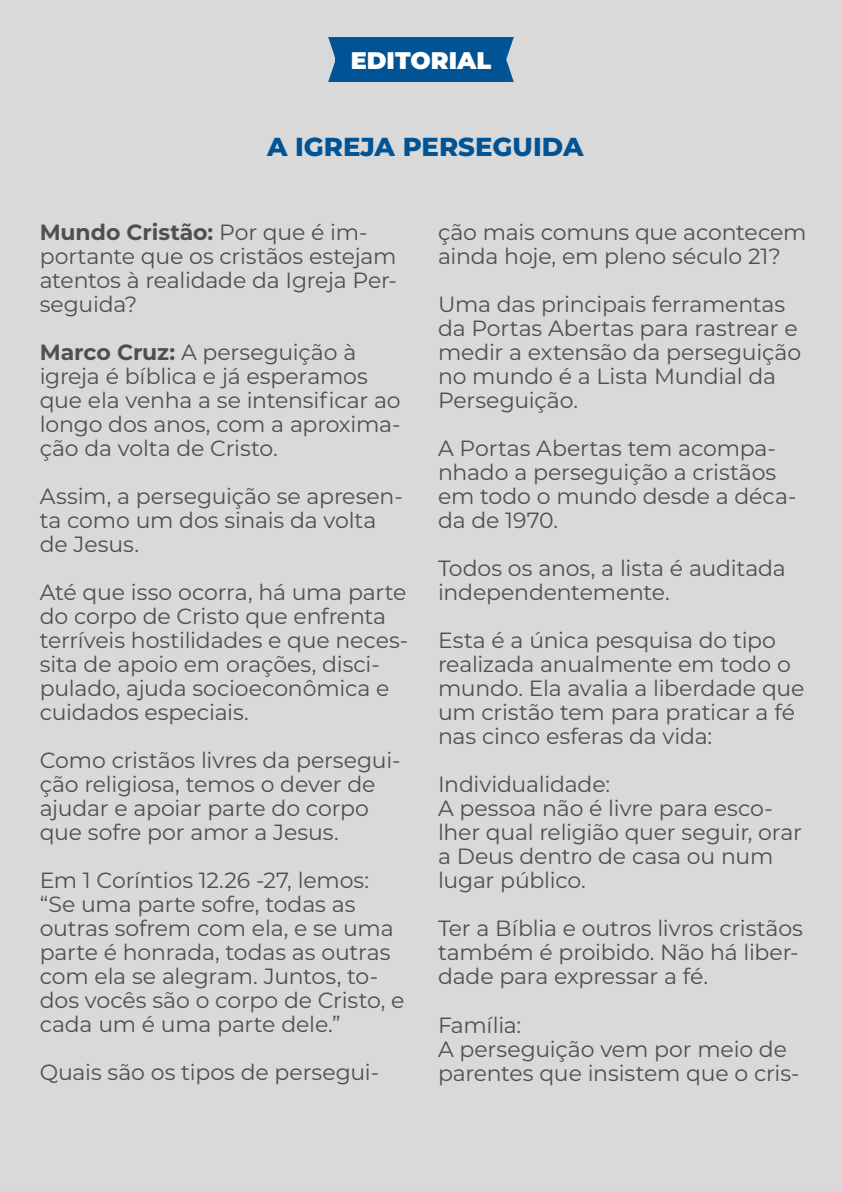
<style>
.page{position:relative;width:842px;height:1191px;background:#d9d9d9}
.page>*{position:absolute;margin:0;border:0;box-sizing:border-box;transform-origin:0 0}
.t1{font:800 26px "Montserrat";color:#005495}
.t2{font:900 24px "Montserrat";color:#fff}
.t3{font:22px/24px "Montserrat";letter-spacing:-.01em;color:#4f4e50}
.s1{font-weight:700}
</style>
<div class="page">
<div style="left:336px;top:37px;width:170px;height:45px;background:#005495"></div>
<svg style="left:328px;top:37px;width:8px;height:45px"></svg>
<svg style="left:506px;top:37px;width:8px;height:45px"></svg>
<p class="t2" style="left:351px;top:43px;width:142px">EDITORIAL</p>
<p class="t1" style="left:267px;top:128px;width:318px">A IGREJA PERSEGUIDA</p>
<p class="t3" style="left:40px;top:219px;width:359px"><span class="s1">Mundo Cristão:</span> Por que é im&shy;portante que os cristãos estejam atentos à realidade da Igreja Per&shy;seguida?</p>
<p class="t3" style="left:40px;top:339px;width:362px"><span class="s1">Marco Cruz:</span> A perseguição à igreja é bíblica e já esperamos que ela venha a se intensificar ao longo dos anos, com a aproxima&shy;ção da volta de Cristo.</p>
<p class="t3" style="left:40px;top:483px;width:365px">Assim, a perseguição se apresen&shy;ta como um dos sinais da volta de Jesus.</p>
<p class="t3" style="left:40px;top:579px;width:370px">Até que isso ocorra, há uma parte do corpo de Cristo que enfrenta terríveis hostilidades e que neces&shy;sita de apoio em orações, disci&shy;pulado, ajuda socioeconômica e cuidados especiais.</p>
<p class="t3" style="left:40px;top:747px;width:362px">Como cristãos livres da persegui&shy;ção religiosa, temos o dever de ajudar e apoiar parte do corpo que sofre por amor a Jesus.</p>
<p class="t3" style="left:40px;top:867px;width:366px">Em 1 Coríntios 12.26 -27, lemos: “Se uma parte sofre, todas as outras sofrem com ela, e se uma parte é honrada, todas as outras com ela se alegram. Juntos, to&shy;dos vocês são o corpo de Cristo, e cada um é uma parte dele.”</p>
<p class="t3" style="left:40px;top:1059px;width:341px">Quais são os tipos de persegui-</p>
<p class="t3" style="left:438px;top:219px;width:370px">ção mais comuns que acontecem ainda hoje, em pleno século 21?</p>
<p class="t3" style="left:438px;top:291px;width:365px">Uma das principais ferramentas da Portas Abertas para rastrear e medir a extensão da perseguição no mundo é a Lista Mundial da<br>Perseguição.</p>
<p class="t3" style="left:438px;top:436px;width:360px">A Portas Abertas tem acompa&shy;nhado a perseguição a cristãos em todo o mundo desde a déca&shy;da de 1970.</p>
<p class="t3" style="left:438px;top:556px;width:349px">Todos os anos, a lista é auditada independentemente.</p>
<p class="t3" style="left:438px;top:628px;width:368px">Esta é a única pesquisa do tipo realizada anualmente em todo o mundo. Ela avalia a liberdade que um cristão tem para praticar a fé nas cinco esferas da vida:</p>
<p class="t3" style="left:438px;top:772px;width:366px">Individualidade:<br>A pessoa não é livre para esco&shy;lher qual religião quer seguir, orar a Deus dentro de casa ou num lugar público.</p>
<p class="t3" style="left:438px;top:916px;width:367px">Ter a Bíblia e outros livros cristãos também é proibido. Não há liber&shy;dade para expressar a fé.</p>
<p class="t3" style="left:438px;top:1012px;width:363px">Família:<br>A perseguição vem por meio de parentes que insistem que o cris-</p>
</div>
